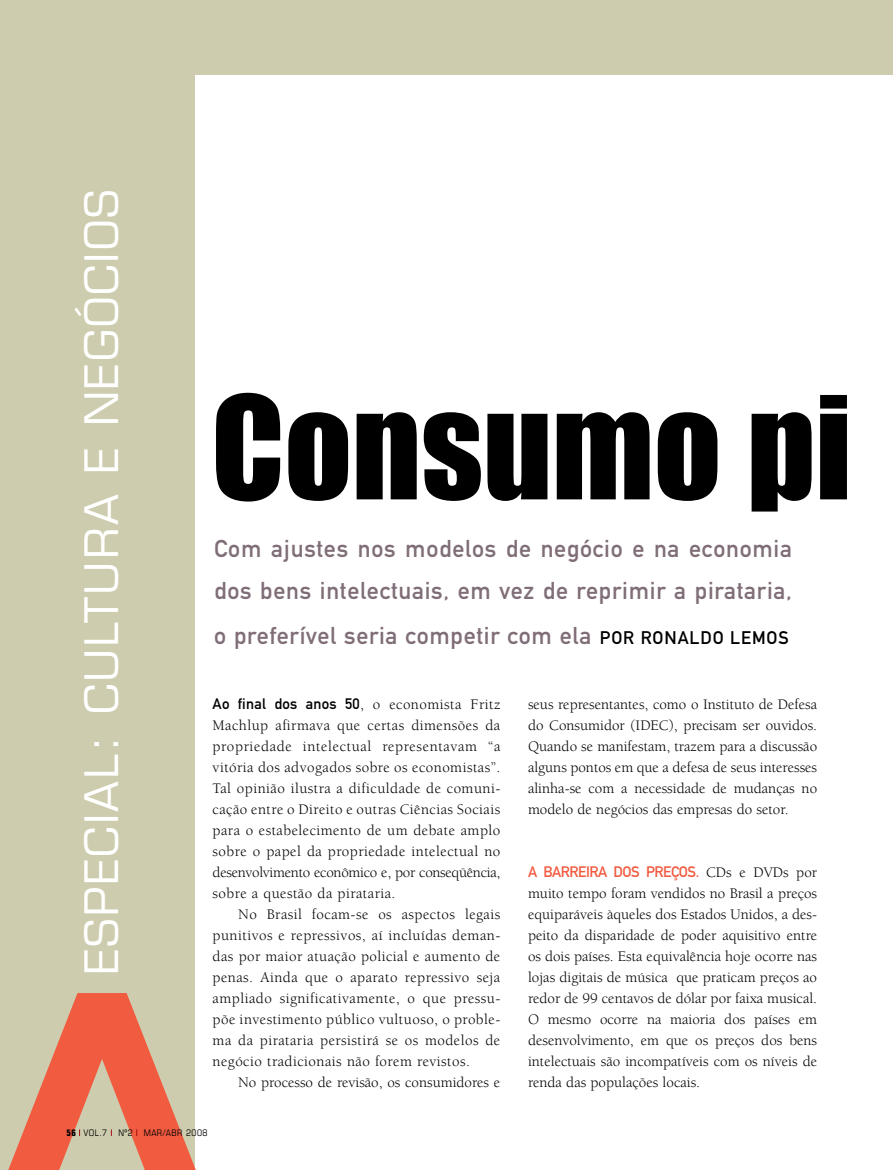
<style>
.page{position:relative;width:893px;height:1170px;background:#fff}
.page>*{position:absolute;margin:0;border:0;box-sizing:border-box;transform-origin:0 0}
.t1{font:390px "Eurostile Bold Extended Two";color:#f15b40}
.t2{font:132px "Impact";color:#000}
.t3{font:45px "Eurostile";letter-spacing:.05em;color:#fff}
.t4{font:24px/42px "DIN Mittelschrift";letter-spacing:.03em;color:#7f6d77}
.t5{font:15px/21px "Berkeley";color:#000;text-align:justify}
.t6{font:15px "DIN Mittelschrift";letter-spacing:-.03em;color:#f15b40}
.t7{font:condensed 9px "Eurostile";letter-spacing:.05em;color:#000}
.s1{font-size:18px;color:#000}
.s2{font-family:"DIN Mittelschrift"}
.s3{font-family:"Berkeley";color:#000}
.s4{font-weight:700}
</style>
<div class="page">
<div style="left:0;top:0;width:194px;height:1169px;background:#ceccae"></div>
<div style="left:103px;top:0;width:790px;height:74px;background:#ceccae"></div>
<h3 class="t3" style="left:75px;top:974px;width:786px;rotate:-90deg">especial: cultura e negócios</h3>
<h2 class="t2" style="left:211px;top:366px;width:642px">CONSUMO PI</h2>
<h3 class="t4" style="left:214px;top:527px;width:579px">Com ajustes nos modelos de negócio e na economia dos bens intelectuais, em vez de reprimir a pirataria,</h3>
<h3 class="t4" style="left:214px;top:614px;width:576px">o preferível seria competir com ela <span class="s1">por Ronaldo Lemos</span></h3>
<p class="t5" style="left:213px;top:693px;width:289px"><span class="s2">Ao final dos anos 50</span>, o economista Fritz Machlup afirmava que certas dimensões da propriedade intelectual representavam “a vitória dos advogados sobre os economistas”.<br>Tal opinião ilustra a dificuldade de comuni&shy;cação entre o Direito e outras Ciências Sociais para o estabelecimento de um debate amplo sobre o papel da propriedade intelectual no desenvolvimento econômico e, por conseqüência, sobre a questão da pirataria.</p>
<p class="t5" style="left:213px;top:903px;width:289px;text-indent:26px">No Brasil focam-se os aspectos legais punitivos e repressivos, aí incluídas deman&shy;das por maior atuação policial e aumento de penas. Ainda que o aparato repressivo seja ampliado significativamente, o que pressu&shy;põe investimento público vultuoso, o proble&shy;ma da pirataria persistirá se os modelos de negócio tradicionais não forem revistos.</p>
<p class="t5" style="left:238px;top:1071px;width:264px">No processo de revisão, os consumidores e</p>
<p class="t5" style="left:528px;top:693px;width:291px">seus representantes, como o Instituto de Defesa do Consumidor (IDEC), precisam ser ouvidos.<br>Quando se manifestam, trazem para a discussão alguns pontos em que a defesa de seus interesses alinha-se com a necessidade de mudanças no modelo de negócios das empresas do setor.</p>
<p class="t6" style="left:528px;top:862px;width:291px">A barreira dos preços. <span class="s3">CDs e DVDs por</span></p>
<p class="t5" style="left:528px;top:882px;width:291px">muito tempo foram vendidos no Brasil a preços equiparáveis àqueles dos Estados Unidos, a des&shy;peito da disparidade de poder aquisitivo entre os dois países. Esta equivalência hoje ocorre nas lojas digitais de música que praticam preços ao redor de 99 centavos de dólar por faixa musical.<br>O mesmo ocorre na maioria dos países em desenvolvimento, em que os preços dos bens intelectuais são incompatíveis com os níveis de renda das populações locais.</p>
<h1 class="t1" style="left:-214px;top:1208px;width:235px;rotate:-90deg">&gt;</h1>
<p class="t7" style="left:66px;top:1127px;width:143px"><span class="s4">56</span> VOL.7 Nº2 MAR/ABR 2008</p>
</div>
